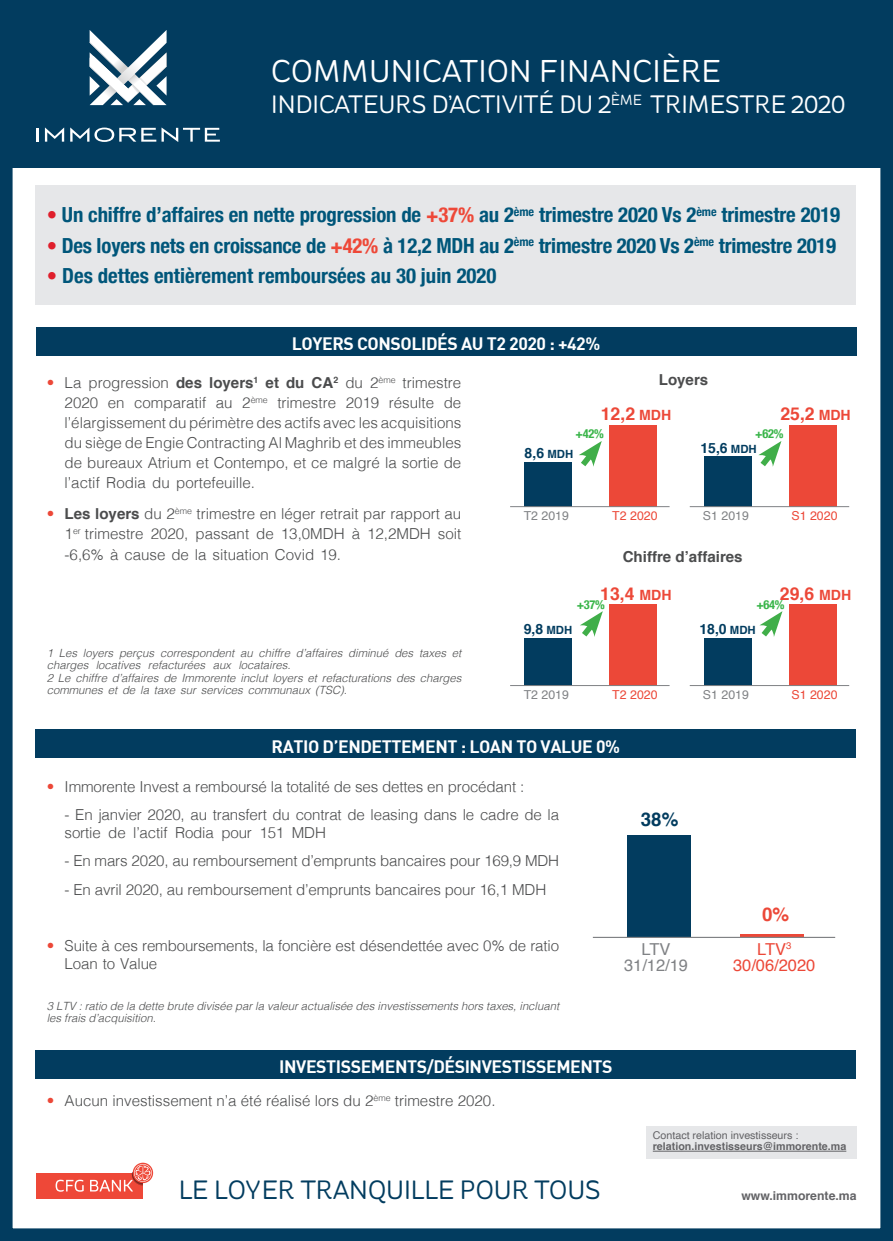
<style>
.page{position:relative;width:893px;height:1241px;background:#fff}
.page>*{position:absolute;margin:0;border:0;box-sizing:border-box;transform-origin:0 0}
.t1{font:31.5px "St Ryde";letter-spacing:-.01em;color:#fff}
.t2{font:26.43px "St Ryde";letter-spacing:-.025em;color:#023c5f}
.t3{font:25.2px "St Ryde";letter-spacing:-.025em;color:#fff}
.t4{font:700 condensed 20.82px "Helvetica Neue";letter-spacing:-.005em;color:#00567a}
.t5{font:700 18.72px "Helvetica";color:#023c5f}
.t6{font:700 18.72px "Helvetica";color:#ec4838}
.t7{font:17.68px "DIN Bold";letter-spacing:-.025em;color:#fff}
.t8{font:700 17.68px "Helvetica";color:#ec4838}
.t9{font:16.45px/16.3px "Helvetica";color:#ec4838;text-align:center}
.t10{font:16.45px/16.3px "Helvetica";color:#808285;text-align:center}
.t11{font:300 15.05px/20.1px "Helvetica";letter-spacing:-.01em;color:#4b4c4d;text-align:justify}
.t12{font:700 15.05px "Helvetica";color:#4b4c4d}
.t13{font:700 14.17px "Helvetica";color:#023c5f}
.t14{font:700 condensed 12.42px "Helvetica Neue";letter-spacing:-.025em;color:#3ab54a}
.t15{font:12.25px "Helvetica";color:#808285}
.t16{font:12.25px "Helvetica";color:#ec4838}
.t17{font:700 12.25px "Helvetica";color:#636366}
.t18{font:italic 300 11.38px/12.6px "Helvetica";color:#4b4c4d}
.t19{font:700 10.67px "Helvetica";color:#636366}
.t20{font:10.67px "Helvetica";color:#636366}
.s1{color:#df1f2c}
.s2{color:#ee4838}
.s3{color:#ec4838}
.s4{font-weight:700}
.s5{font-size:14.17px}
.s6{font-size:11.38px}
</style>
<div class="page">
<div style="left:0;top:0;width:893px;height:1240px;border:13px solid #023c5f"></div>
<div style="left:11px;top:7px;width:881px;height:160px;background:#023c5f"></div>
<div style="left:36px;top:185px;width:820px;height:120px;background:#e6e7e9"></div>
<div style="left:36px;top:1172px;width:107px;height:26px;background:#ee4838"></div>
<svg style="left:56px;top:1179px;width:28px;height:12px"></svg>
<svg style="left:90px;top:1163px;width:62px;height:28px"></svg>
<div style="left:36px;top:327px;width:821px;height:28px;background:#023c5f"></div>
<div style="left:36px;top:1050px;width:820px;height:28px;background:#023c5f"></div>
<div style="left:36px;top:729px;width:820px;height:28px;background:#023c5f"></div>
<div style="left:609px;top:604px;width:48px;height:81px;background:#ec4838"></div>
<div style="left:524px;top:638px;width:48px;height:47px;background:#023c5f"></div>
<hr style="left:510px;top:685px;width:160px;height:1px;background:#808285">
<div style="left:789px;top:604px;width:47px;height:81px;background:#ec4838"></div>
<div style="left:704px;top:638px;width:47px;height:47px;background:#023c5f"></div>
<hr style="left:690px;top:685px;width:159px;height:1px;background:#808285">
<div style="left:609px;top:425px;width:48px;height:81px;background:#ec4838"></div>
<div style="left:524px;top:462px;width:48px;height:44px;background:#023c5f"></div>
<hr style="left:510px;top:506px;width:160px;height:1px;background:#808285">
<div style="left:789px;top:425px;width:47px;height:81px;background:#ec4838"></div>
<div style="left:704px;top:456px;width:47px;height:50px;background:#023c5f"></div>
<hr style="left:690px;top:506px;width:159px;height:1px;background:#808285">
<svg style="left:740px;top:934px;width:63px;height:2px"></svg>
<div style="left:627px;top:835px;width:63px;height:102px;background:#023c5f"></div>
<hr style="left:593px;top:936px;width:242px;height:1px;background:#808285">
<div style="left:646px;top:1125px;width:211px;height:33px;background:#e6e7e9"></div>
<hr style="left:653px;top:1150px;width:193px;height:1px;background:#636366">
<hr style="left:36px;top:128px;width:3px;height:14px;background:#fff">
<svg style="left:45px;top:128px;width:19px;height:14px"></svg>
<svg style="left:70px;top:127px;width:86px;height:15px"></svg>
<svg style="left:162px;top:128px;width:58px;height:14px"></svg>
<svg style="left:90px;top:30px;width:77px;height:75px"></svg>
<svg style="left:579px;top:441px;width:23px;height:26px"></svg>
<svg style="left:758px;top:441px;width:23px;height:26px"></svg>
<svg style="left:580px;top:611px;width:23px;height:26px"></svg>
<svg style="left:759px;top:611px;width:23px;height:26px"></svg>
<h1 class="t1" style="left:271px;top:52px;width:452px">COMMUNICATION FINANCIÈRE</h1>
<h3 class="t3" style="left:271px;top:90px;width:576px">INDICATEURS D’ACTIVITÉ DU 2<sup>ÈME</sup> TRIMESTRE 2020</h3>
<h3 class="t4" style="left:47px;top:198px;width:795px"><span class="s1">•</span> Un chiffre d’affaires en nette progression de <span class="s2">+37%</span> au 2<sup>ème</sup> trimestre 2020 Vs 2<sup>ème</sup> trimestre 2019</h3>
<h3 class="t4" style="left:47px;top:228px;width:791px"><span class="s1">•</span> Des loyers nets en croissance de <span class="s2">+42%</span> à 12,2 MDH au 2<sup>ème</sup> trimestre 2020 Vs 2<sup>ème</sup> trimestre 2019</h3>
<h3 class="t4" style="left:47px;top:258px;width:451px"><span class="s1">•</span> Des dettes entièrement remboursées au 30 juin 2020</h3>
<p class="t7" style="left:292px;top:332px;width:310px">LOYERS CONSOLIDÉS AU T2 2020 : +42%</p>
<p class="t11" style="left:65px;top:371px;width:398px;text-indent:-18px"><span class="s3">•</span> La progression <span class="s4">des loyers</span><sup>1</sup> <span class="s4">et du CA</span><sup>2</sup> du 2<sup>ème</sup> trimestre 2020 en comparatif au 2<sup>ème</sup> trimestre 2019 résulte de l’élargissement du périmètre des actifs avec les acquisitions du siège de Engie Contracting Al Maghrib et des immeubles de bureaux Atrium et Contempo, et ce malgré la sortie de l’actif Rodia du portefeuille.</p>
<p class="t11" style="left:65px;top:502px;width:398px;text-indent:-18px"><span class="s3">•</span> <span class="s4">Les loyers</span> du 2<sup>ème</sup> trimestre en léger retrait par rapport au 1<sup>er</sup> trimestre 2020, passant de 13,0MDH à 12,2MDH soit -6,6% à cause de la situation Covid 19.</p>
<p class="t18" style="left:47px;top:645px;width:416px">1 Les loyers perçus correspondent au chiffre d’affaires diminué des taxes et charges locatives refacturées aux locataires.<br>2 Le chiffre d’affaires de Immorente inclut loyers et refacturations des charges communes et de la taxe sur services communaux (TSC).</p>
<p class="t12" style="left:659px;top:367px;width:51px">Loyers</p>
<p class="t8" style="left:601px;top:399px;width:72px">12,2 <span class="s5">MDH</span></p>
<p class="t8" style="left:780px;top:399px;width:72px">25,2 <span class="s5">MDH</span></p>
<p class="t14" style="left:576px;top:423px;width:30px">+42%</p>
<p class="t14" style="left:755px;top:423px;width:30px">+62%</p>
<p class="t13" style="left:525px;top:441px;width:50px">8,6 <span class="s6">MDH</span></p>
<p class="t15" style="left:524px;top:506px;width:47px">T2 2019</p>
<p class="t16" style="left:612px;top:506px;width:47px">T2 2020</p>
<p class="t13" style="left:700px;top:436px;width:58px">15,6 <span class="s6">MDH</span></p>
<p class="t15" style="left:703px;top:506px;width:47px">S1 2019</p>
<p class="t16" style="left:792px;top:506px;width:47px">S1 2020</p>
<p class="t12" style="left:623px;top:544px;width:121px">Chiffre d’affaires</p>
<p class="t8" style="left:780px;top:579px;width:73px">29,6 <span class="s5">MDH</span></p>
<p class="t8" style="left:600px;top:579px;width:73px">13,4 <span class="s5">MDH</span></p>
<p class="t14" style="left:577px;top:594px;width:30px">+37%</p>
<p class="t14" style="left:756px;top:594px;width:30px">+64%</p>
<p class="t13" style="left:524px;top:617px;width:50px">9,8 <span class="s6">MDH</span></p>
<p class="t15" style="left:524px;top:684px;width:47px">T2 2019</p>
<p class="t16" style="left:612px;top:684px;width:47px">T2 2020</p>
<p class="t13" style="left:699px;top:617px;width:58px">18,0 <span class="s6">MDH</span></p>
<p class="t15" style="left:703px;top:684px;width:47px">S1 2019</p>
<p class="t16" style="left:792px;top:684px;width:47px">S1 2020</p>
<p class="t7" style="left:272px;top:734px;width:350px">RATIO D’ENDETTEMENT : LOAN TO VALUE 0%</p>
<p class="t11" style="left:47px;top:775px;width:479px"><span class="s3">•</span> Immorente Invest a remboursé la totalité de ses dettes en procédant :</p>
<p class="t11" style="left:65px;top:804px;width:496px;line-height:17.7px">- En janvier 2020, au transfert du contrat de leasing dans le cadre de la sortie de l’actif Rodia pour 151 MDH</p>
<p class="t11" style="left:65px;top:849px;width:496px">- En mars 2020, au remboursement d’emprunts bancaires pour 169,9 MDH</p>
<p class="t11" style="left:65px;top:877px;width:483px">- En avril 2020, au remboursement d’emprunts bancaires pour 16,1 MDH</p>
<p class="t5" style="left:641px;top:804px;width:39px">38%</p>
<p class="t6" style="left:762px;top:899px;width:29px">0%</p>
<p class="t11" style="left:65px;top:935px;width:496px;line-height:17.7px;text-indent:-18px"><span class="s3">•</span> Suite à ces remboursements, la foncière est désendettée avec 0% de ratio<br>Loan to Value</p>
<p class="t18" style="left:47px;top:998px;width:514px">3 LTV : ratio de la dette brute divisée par la valeur actualisée des investissements hors taxes, incluant les frais d’acquisition.</p>
<p class="t10" style="left:624px;top:941px;width:65px">LTV<br>31/12/19</p>
<p class="t9" style="left:733px;top:941px;width:84px">LTV<sup>3<br></sup>30/06/2020</p>
<p class="t7" style="left:279px;top:1055px;width:335px">INVESTISSEMENTS/DÉSINVESTISSEMENTS</p>
<p class="t11" style="left:47px;top:1089px;width:450px"><span class="s3">•</span> Aucun investissement n’a été réalisé lors du 2<sup>ème</sup> trimestre 2020.</p>
<h2 class="t2" style="left:178px;top:1173px;width:424px">LE LOYER TRANQUILLE POUR TOUS</h2>
<p class="t20" style="left:653px;top:1126px;width:147px">Contact relation investisseurs :</p>
<p class="t19" style="left:653px;top:1137px;width:195px">relation.investisseurs@immorente.ma</p>
<p class="t17" style="left:741px;top:1185px;width:117px">www.immorente.ma</p>
</div>
